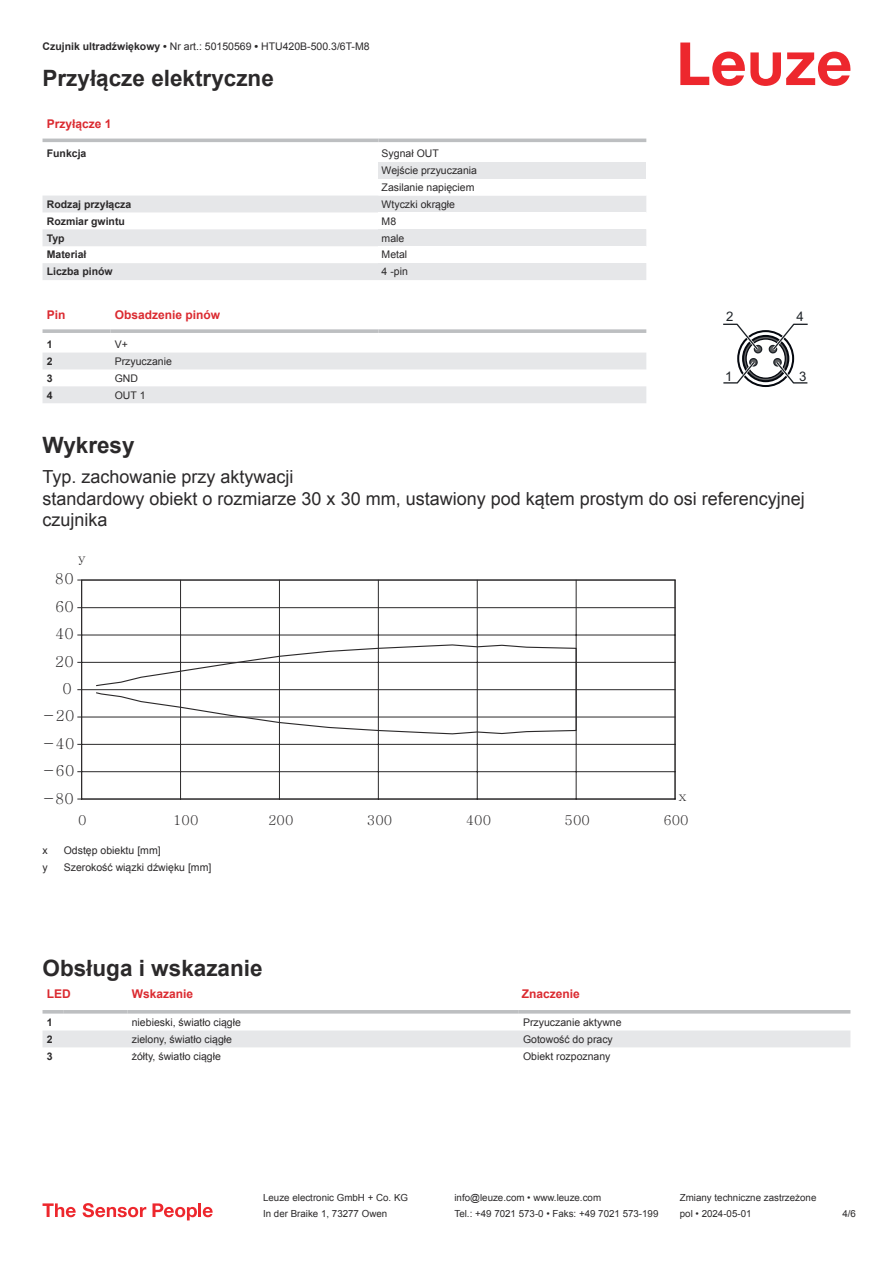
<style>
.page{position:relative;width:893px;height:1263px;background:#fff}
.page>*{position:absolute;margin:0;border:0;box-sizing:border-box;transform-origin:0 0}
.t1{font:700 22.5px "Arial";color:#2b292a}
.t2{font:18px/21.6px "Arial";color:#2b292a}
.t3{font:15px "Arial Unicode MS KS Cms UHC H";color:#2b292a}
.t4{font:13.5px "Arial Unicode MS KS Cms UHC H";color:#2b292a}
.t5{font:13.2px "Arial";color:#1e2328}
.t6{font:700 12px "Arial";color:#db2a30}
.t7{font:10.5px/17px "Arial";color:#2b292a}
.t8{font:700 10.5px "Arial";color:#2b292a}
.t9{font:9.75px "Arial";color:#2b292a}
.s1{font-weight:700}
</style>
<div class="page">
<svg style="left:680px;top:43px;width:170px;height:43px"></svg>
<svg style="left:43px;top:138px;width:603px;height:58px"></svg>
<svg style="left:43px;top:196px;width:335px;height:84px;fill:#e6e7e9"></svg>
<hr style="left:43px;top:139px;width:335px;height:3px;background:#bdbfc1">
<hr style="left:378px;top:139px;width:268px;height:3px;background:#bdbfc1">
<svg style="left:378px;top:145px;width:268px;height:51px"></svg>
<div style="left:378px;top:162px;width:268px;height:17px;background:#e6e7e9"></div>
<div style="left:378px;top:196px;width:268px;height:16px;background:#e6e7e9"></div>
<div style="left:378px;top:229px;width:268px;height:17px;background:#e6e7e9"></div>
<div style="left:378px;top:263px;width:268px;height:17px;background:#e6e7e9"></div>
<svg style="left:43px;top:352px;width:603px;height:1px"></svg>
<svg style="left:43px;top:353px;width:603px;height:50px"></svg>
<svg style="left:43px;top:329px;width:68px;height:4px"></svg>
<svg style="left:111px;top:329px;width:267px;height:4px"></svg>
<svg style="left:378px;top:329px;width:268px;height:4px"></svg>
<svg style="left:43px;top:1013px;width:807px;height:35px"></svg>
<div style="left:43px;top:1030px;width:807px;height:17px;background:#e6e7e9"></div>
<hr style="left:43px;top:1010px;width:21px;height:3px;background:#bdbfc1">
<hr style="left:64px;top:1010px;width:64px;height:3px;background:#bdbfc1">
<hr style="left:128px;top:1010px;width:391px;height:3px;background:#bdbfc1">
<hr style="left:519px;top:1010px;width:331px;height:3px;background:#bdbfc1">
<svg style="left:723px;top:323px;width:85px;height:64px"></svg>
<svg style="left:43px;top:1203px;width:33px;height:14px"></svg>
<svg style="left:83px;top:1203px;width:63px;height:14px"></svg>
<svg style="left:153px;top:1203px;width:44px;height:17px"></svg>
<hr style="left:198px;top:1203px;width:3px;height:14px;background:#ed272d">
<svg style="left:203px;top:1207px;width:10px;height:10px"></svg>
<hr style="left:78px;top:717px;width:597px;height:1px;background:#2b292a">
<hr style="left:78px;top:689px;width:597px;height:1px;background:#2b292a">
<hr style="left:78px;top:607px;width:597px;height:1px;background:#2b292a">
<hr style="left:78px;top:580px;width:597px;height:1px;background:#2b292a">
<div style="left:81px;top:580px;width:594px;height:219px;border:1px solid #2b292a"></div>
<hr style="left:81px;top:580px;width:1px;height:219px;background:#2b292a">
<hr style="left:180px;top:580px;width:1px;height:219px;background:#2b292a">
<hr style="left:279px;top:580px;width:1px;height:219px;background:#2b292a">
<hr style="left:378px;top:580px;width:1px;height:219px;background:#2b292a">
<hr style="left:477px;top:580px;width:1px;height:219px;background:#2b292a">
<hr style="left:675px;top:580px;width:1px;height:219px;background:#2b292a">
<hr style="left:78px;top:771px;width:597px;height:1px;background:#2b292a">
<hr style="left:78px;top:662px;width:597px;height:1px;background:#2b292a">
<hr style="left:78px;top:744px;width:597px;height:1px;background:#2b292a">
<hr style="left:78px;top:799px;width:597px;height:1px;background:#2b292a">
<hr style="left:576px;top:580px;width:1px;height:219px;background:#2b292a">
<hr style="left:78px;top:635px;width:597px;height:1px;background:#2b292a">
<svg style="left:95px;top:644px;width:482px;height:91px"></svg>
<p class="t7" style="left:43px;top:39px;width:329px"><span class="s1">Czujnik ultradźwiękowy •</span> Nr art.: 50150569 <span class="s1">•</span> HTU420B-500.3/6T-M8</p>
<h1 class="t1" style="left:43px;top:63px;width:233px">Przyłącze elektryczne</h1>
<p class="t6" style="left:47px;top:115px;width:66px">Przyłącze 1</p>
<p class="t8" style="left:47px;top:149px;width:41px">Funkcja</p>
<p class="t7" style="left:382px;top:145px;width:97px">Sygnał OUT<br>Wejście przyuczania<br>Zasilanie napięciem</p>
<p class="t8" style="left:47px;top:197px;width:86px">Rodzaj przyłącza</p>
<p class="t7" style="left:382px;top:195px;width:75px">Wtyczki okrągłe</p>
<p class="t8" style="left:47px;top:214px;width:80px">Rozmiar gwintu</p>
<p class="t7" style="left:382px;top:213px;width:16px">M8</p>
<p class="t8" style="left:47px;top:234px;width:19px">Typ</p>
<p class="t7" style="left:382px;top:229px;width:24px">male</p>
<p class="t8" style="left:47px;top:247px;width:41px">Materiał</p>
<p class="t7" style="left:382px;top:246px;width:27px">Metal</p>
<p class="t8" style="left:47px;top:264px;width:67px">Liczba pinów</p>
<p class="t7" style="left:382px;top:264px;width:28px">4 -pin</p>
<p class="t6" style="left:47px;top:310px;width:20px">Pin</p>
<p class="t6" style="left:115px;top:306px;width:107px">Obsadzenie pinów</p>
<p class="t8" style="left:47px;top:337px;width:7px">1</p>
<p class="t7" style="left:115px;top:336px;width:15px">V+</p>
<p class="t8" style="left:47px;top:354px;width:7px">2</p>
<p class="t7" style="left:115px;top:354px;width:59px">Przyuczanie</p>
<p class="t8" style="left:47px;top:371px;width:7px">3</p>
<p class="t7" style="left:115px;top:369px;width:25px">GND</p>
<p class="t8" style="left:47px;top:387px;width:7px">4</p>
<p class="t7" style="left:115px;top:387px;width:32px">OUT 1</p>
<h1 class="t1" style="left:43px;top:430px;width:94px">Wykresy</h1>
<p class="t5" style="left:726px;top:309px;width:9px">2</p>
<p class="t5" style="left:796px;top:309px;width:9px">4</p>
<p class="t5" style="left:725px;top:368px;width:9px">1</p>
<p class="t5" style="left:799px;top:368px;width:9px">3</p>
<h2 class="t2" style="left:43px;top:466px;width:764px">Typ. zachowanie przy aktywacji<br>standardowy obiekt o rozmiarze 30 x 30 mm, ustawiony pod kątem prostym do osi referencyjnej czujnika</h2>
<p class="t4" style="left:78px;top:551px;width:10px">y</p>
<h3 class="t3" style="left:55px;top:571px;width:20px">80</h3>
<h3 class="t3" style="left:55px;top:599px;width:20px">60</h3>
<h3 class="t3" style="left:55px;top:626px;width:20px">40</h3>
<h3 class="t3" style="left:55px;top:653px;width:20px">20</h3>
<h3 class="t3" style="left:63px;top:681px;width:11px">0</h3>
<h3 class="t3" style="left:43px;top:708px;width:33px">-20</h3>
<h3 class="t3" style="left:43px;top:735px;width:33px">-40</h3>
<h3 class="t3" style="left:43px;top:763px;width:33px">-60</h3>
<h3 class="t3" style="left:43px;top:790px;width:33px">-80</h3>
<p class="t4" style="left:678px;top:789px;width:10px">x</p>
<p class="t4" style="left:78px;top:813px;width:10px">0</p>
<p class="t4" style="left:268px;top:813px;width:27px">200</p>
<p class="t4" style="left:663px;top:813px;width:27px">600</p>
<p class="t4" style="left:173px;top:813px;width:27px">100</p>
<p class="t4" style="left:564px;top:813px;width:27px">500</p>
<p class="t4" style="left:367px;top:813px;width:27px">300</p>
<p class="t4" style="left:466px;top:813px;width:27px">400</p>
<p class="t7" style="left:43px;top:843px;width:7px">x</p>
<p class="t7" style="left:64px;top:842px;width:98px">Odstęp obiektu [mm]</p>
<p class="t7" style="left:43px;top:860px;width:7px">y</p>
<p class="t7" style="left:64px;top:859px;width:149px">Szerokość wiązki dźwięku [mm]</p>
<h1 class="t1" style="left:43px;top:952px;width:222px">Obsługa i wskazanie</h1>
<p class="t6" style="left:47px;top:989px;width:25px">LED</p>
<p class="t6" style="left:132px;top:985px;width:63px">Wskazanie</p>
<p class="t6" style="left:522px;top:989px;width:60px">Znaczenie</p>
<p class="t8" style="left:47px;top:1015px;width:7px">1</p>
<p class="t7" style="left:132px;top:1013px;width:111px">niebieski, światło ciągłe</p>
<p class="t7" style="left:523px;top:1014px;width:100px">Przyuczanie aktywne</p>
<p class="t8" style="left:47px;top:1031px;width:7px">2</p>
<p class="t7" style="left:132px;top:1030px;width:102px">zielony, światło ciągłe</p>
<p class="t7" style="left:523px;top:1030px;width:91px">Gotowość do pracy</p>
<p class="t8" style="left:47px;top:1048px;width:7px">3</p>
<p class="t7" style="left:132px;top:1047px;width:91px">żółty, światło ciągłe</p>
<p class="t7" style="left:523px;top:1048px;width:89px">Obiekt rozpoznany</p>
<p class="t9" style="left:263px;top:1191px;width:146px">Leuze electronic GmbH + Co. KG</p>
<p class="t9" style="left:454px;top:1191px;width:148px">info@leuze.com • www.leuze.com</p>
<p class="t9" style="left:680px;top:1191px;width:138px">Zmiany techniczne zastrzeżone</p>
<p class="t9" style="left:263px;top:1210px;width:126px">In der Braike 1, 73277 Owen</p>
<p class="t9" style="left:454px;top:1207px;width:205px">Tel.: +49 7021 573-0 • Faks: +49 7021 573-199</p>
<p class="t9" style="left:680px;top:1207px;width:73px">pol • 2024-05-01</p>
<p class="t9" style="left:842px;top:1210px;width:15px">4 /6</p>
</div>
